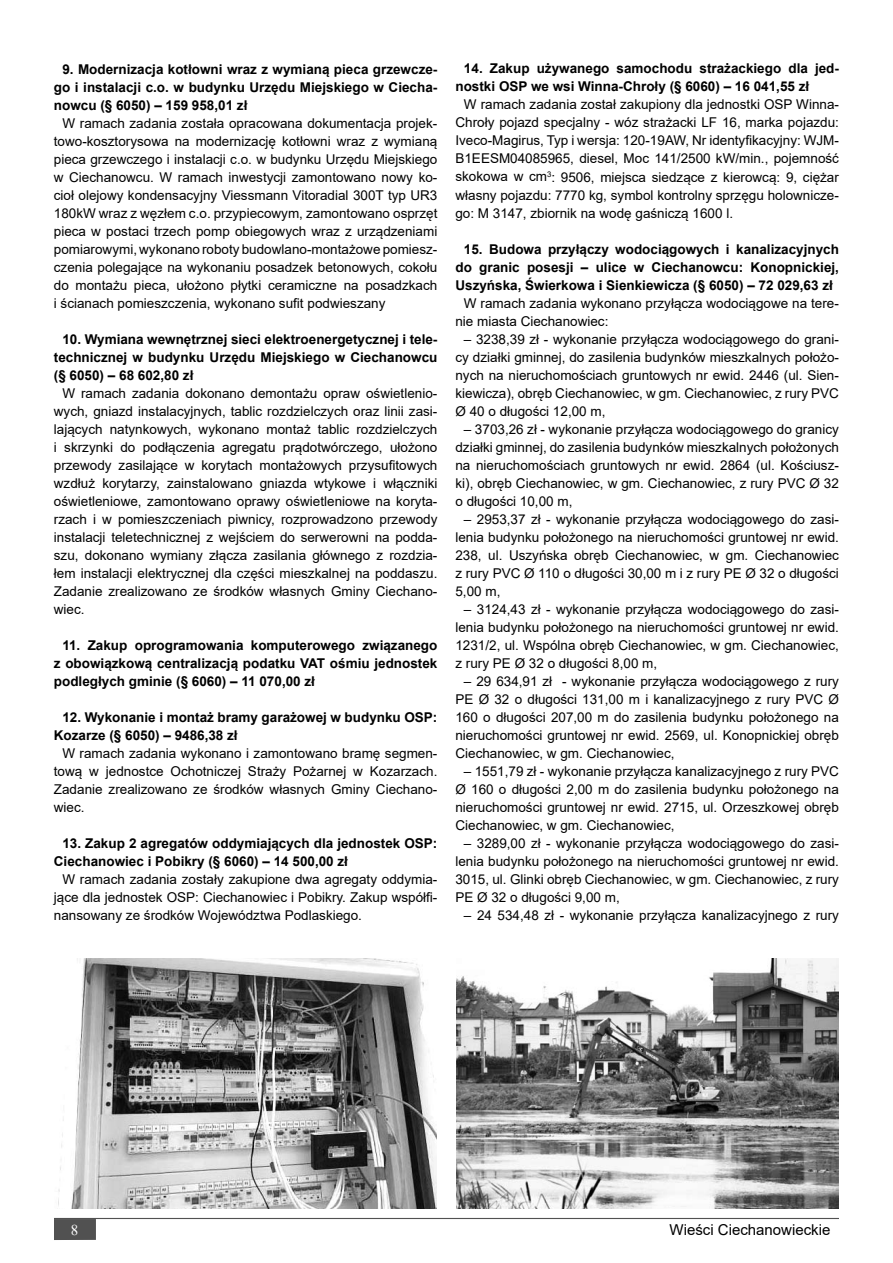
<style>
.page{position:relative;width:893px;height:1263px;background:#fff}
.page>*{position:absolute;margin:0;border:0;box-sizing:border-box;transform-origin:0 0}
.t1{font:15px "Arial";color:#000}
.t2{font:15px "Times New Roman";color:#fff}
.t3{font:13.5px/18px "Arial";color:#000;text-align:justify}
.t4{font:700 13.5px/18px "Arial";color:#000;text-align:justify}
</style>
<div class="page">
<div style="left:54px;top:1219px;width:42px;height:21px;background:#515151"></div>
<hr style="left:54px;top:1218px;width:785px;height:1px;background:#515151">
<img style="left:456px;top:958px;width:383px;height:251px">
<img style="left:58px;top:958px;width:379px;height:251px">
<p class="t4" style="left:54px;top:60px;width:385px;text-indent:9px">9. Modernizacja kotłowni wraz z wymianą pieca grzewcze&shy;go i instalacji c.o. w budynku Urzędu Miejskiego w Ciecha&shy;nowcu (§ 6050) – 159 958,01 zł</p>
<p class="t3" style="left:54px;top:114px;width:385px;text-indent:8px">W ramach zadania została opracowana dokumentacja projek&shy;towo-kosztorysowa na modernizację kotłowni wraz z wymianą pieca grzewczego i instalacji c.o. w budynku Urzędu Miejskiego w Ciechanowcu. W ramach inwestycji zamontowano nowy ko&shy;cioł olejowy kondensacyjny Viessmann Vitoradial 300T typ UR3<br>180kW wraz z węzłem c.o. przypiecowym, zamontowano osprzęt pieca w postaci trzech pomp obiegowych wraz z urządzeniami pomiarowymi, wykonano roboty budowlano-montażowe pomiesz&shy;czenia polegające na wykonaniu posadzek betonowych, cokołu do montażu pieca, ułożono płytki ceramiczne na posadzkach i ścianach pomieszczenia, wykonano sufit podwieszany</p>
<p class="t4" style="left:54px;top:330px;width:385px;text-indent:9px">10. Wymiana wewnętrznej sieci elektroenergetycznej i tele&shy;technicznej w budynku Urzędu Miejskiego w Ciechanowcu (§ 6050) – 68 602,80 zł</p>
<p class="t3" style="left:54px;top:384px;width:385px;text-indent:8px">W ramach zadania dokonano demontażu opraw oświetlenio&shy;wych, gniazd instalacyjnych, tablic rozdzielczych oraz linii zasi&shy;lających natynkowych, wykonano montaż tablic rozdzielczych i skrzynki do podłączenia agregatu prądotwórczego, ułożono przewody zasilające w korytach montażowych przysufitowych wzdłuż korytarzy, zainstalowano gniazda wtykowe i włączniki oświetleniowe, zamontowano oprawy oświetleniowe na koryta&shy;rzach i w pomieszczeniach piwnicy, rozprowadzono przewody instalacji teletechnicznej z wejściem do serwerowni na podda&shy;szu, dokonano wymiany złącza zasilania głównego z rozdzia&shy;łem instalacji elektrycznej dla części mieszkalnej na poddaszu.<br>Zadanie zrealizowano ze środków własnych Gminy Ciechano&shy;wiec.</p>
<p class="t4" style="left:54px;top:636px;width:385px;text-indent:9px">11. Zakup oprogramowania komputerowego związanego z obowiązkową centralizacją podatku VAT ośmiu jednostek podległych gminie (§ 6060) – 11 070,00 zł</p>
<p class="t4" style="left:54px;top:708px;width:385px;text-indent:9px">12. Wykonanie i montaż bramy garażowej w budynku OSP:<br>Kozarze (§ 6050) – 9486,38 zł</p>
<p class="t3" style="left:54px;top:744px;width:385px;text-indent:8px">W ramach zadania wykonano i zamontowano bramę segmen&shy;tową w jednostce Ochotniczej Straży Pożarnej w Kozarzach.<br>Zadanie zrealizowano ze środków własnych Gminy Ciechano&shy;wiec.</p>
<p class="t4" style="left:54px;top:834px;width:385px;text-indent:9px">13. Zakup 2 agregatów oddymiających dla jednostek OSP:<br>Ciechanowiec i Pobikry (§ 6060) – 14 500,00 zł</p>
<p class="t3" style="left:54px;top:870px;width:385px;text-indent:8px">W ramach zadania zostały zakupione dwa agregaty oddymia&shy;jące dla jednostek OSP: Ciechanowiec i Pobikry. Zakup współfi&shy;nansowany ze środków Województwa Podlaskiego.</p>
<p class="t4" style="left:455px;top:60px;width:385px;text-indent:9px">14. Zakup używanego samochodu strażackiego dla jed&shy;nostki OSP we wsi Winna-Chroły (§ 6060) – 16 041,55 zł</p>
<p class="t3" style="left:455px;top:96px;width:385px;text-indent:9px">W ramach zadania został zakupiony dla jednostki OSP Winna-Chroły pojazd specjalny - wóz strażacki LF 16, marka pojazdu:<br>Iveco-Magirus, Typ i wersja: 120-19AW, Nr identyfikacyjny: WJM-B1EESM04085965, diesel, Moc 141/2500 kW/min., pojemność skokowa w cm<sup>3</sup>: 9506, miejsca siedzące z kierowcą: 9, ciężar własny pojazdu: 7770 kg, symbol kontrolny sprzęgu holownicze&shy;go: M 3147, zbiornik na wodę gaśniczą 1600 l.</p>
<p class="t4" style="left:455px;top:240px;width:385px;text-indent:9px">15. Budowa przyłączy wodociągowych i kanalizacyjnych do granic posesji – ulice w Ciechanowcu: Konopnickiej, Uszyńska, Świerkowa i Sienkiewicza (§ 6050) – 72 029,63 zł</p>
<p class="t3" style="left:455px;top:294px;width:385px;text-indent:9px">W ramach zadania wykonano przyłącza wodociągowe na tere&shy;nie miasta Ciechanowiec:</p>
<p class="t3" style="left:455px;top:330px;width:385px;text-indent:8px">– 3238,39 zł - wykonanie przyłącza wodociągowego do grani&shy;cy działki gminnej, do zasilenia budynków mieszkalnych położo&shy;nych na nieruchomościach gruntowych nr ewid. 2446 (ul. Sien&shy;kiewicza), obręb Ciechanowiec, w gm. Ciechanowiec, z rury PVC Ø 40 o długości 12,00 m,</p>
<p class="t3" style="left:455px;top:420px;width:385px;text-indent:9px">– 3703,26 zł - wykonanie przyłącza wodociągowego do granicy działki gminnej, do zasilenia budynków mieszkalnych położonych na nieruchomościach gruntowych nr ewid. 2864 (ul. Kościusz&shy;ki), obręb Ciechanowiec, w gm. Ciechanowiec, z rury PVC Ø 32 o długości 10,00 m,</p>
<p class="t3" style="left:455px;top:510px;width:385px;text-indent:9px">– 2953,37 zł - wykonanie przyłącza wodociągowego do zasi&shy;lenia budynku położonego na nieruchomości gruntowej nr ewid.<br>238, ul. Uszyńska obręb Ciechanowiec, w gm. Ciechanowiec z rury PVC Ø 110 o długości 30,00 m i z rury PE Ø 32 o długości 5,00 m,</p>
<p class="t3" style="left:455px;top:600px;width:385px;text-indent:9px">– 3124,43 zł - wykonanie przyłącza wodociągowego do zasi&shy;lenia budynku położonego na nieruchomości gruntowej nr ewid.<br>1231/2, ul. Wspólna obręb Ciechanowiec, w gm. Ciechanowiec, z rury PE Ø 32 o długości 8,00 m,</p>
<p class="t3" style="left:455px;top:672px;width:385px;text-indent:9px">– 29 634,91 zł - wykonanie przyłącza wodociągowego z rury PE Ø 32 o długości 131,00 m i kanalizacyjnego z rury PVC Ø 160 o długości 207,00 m do zasilenia budynku położonego na nieruchomości gruntowej nr ewid. 2569, ul. Konopnickiej obręb Ciechanowiec, w gm. Ciechanowiec,</p>
<p class="t3" style="left:455px;top:762px;width:385px;text-indent:9px">– 1551,79 zł - wykonanie przyłącza kanalizacyjnego z rury PVC Ø 160 o długości 2,00 m do zasilenia budynku położonego na nieruchomości gruntowej nr ewid. 2715, ul. Orzeszkowej obręb Ciechanowiec, w gm. Ciechanowiec,</p>
<p class="t3" style="left:455px;top:834px;width:385px;text-indent:9px">– 3289,00 zł - wykonanie przyłącza wodociągowego do zasi&shy;lenia budynku położonego na nieruchomości gruntowej nr ewid.<br>3015, ul. Glinki obręb Ciechanowiec, w gm. Ciechanowiec, z rury PE Ø 32 o długości 9,00 m,</p>
<p class="t3" style="left:464px;top:906px;width:377px">– 24 534,48 zł - wykonanie przyłącza kanalizacyjnego z rury</p>
<p class="t2" style="left:71px;top:1219px;width:9px">8</p>
<p class="t1" style="left:670px;top:1219px;width:162px">Wieści Ciechanowieckie</p>
</div>
